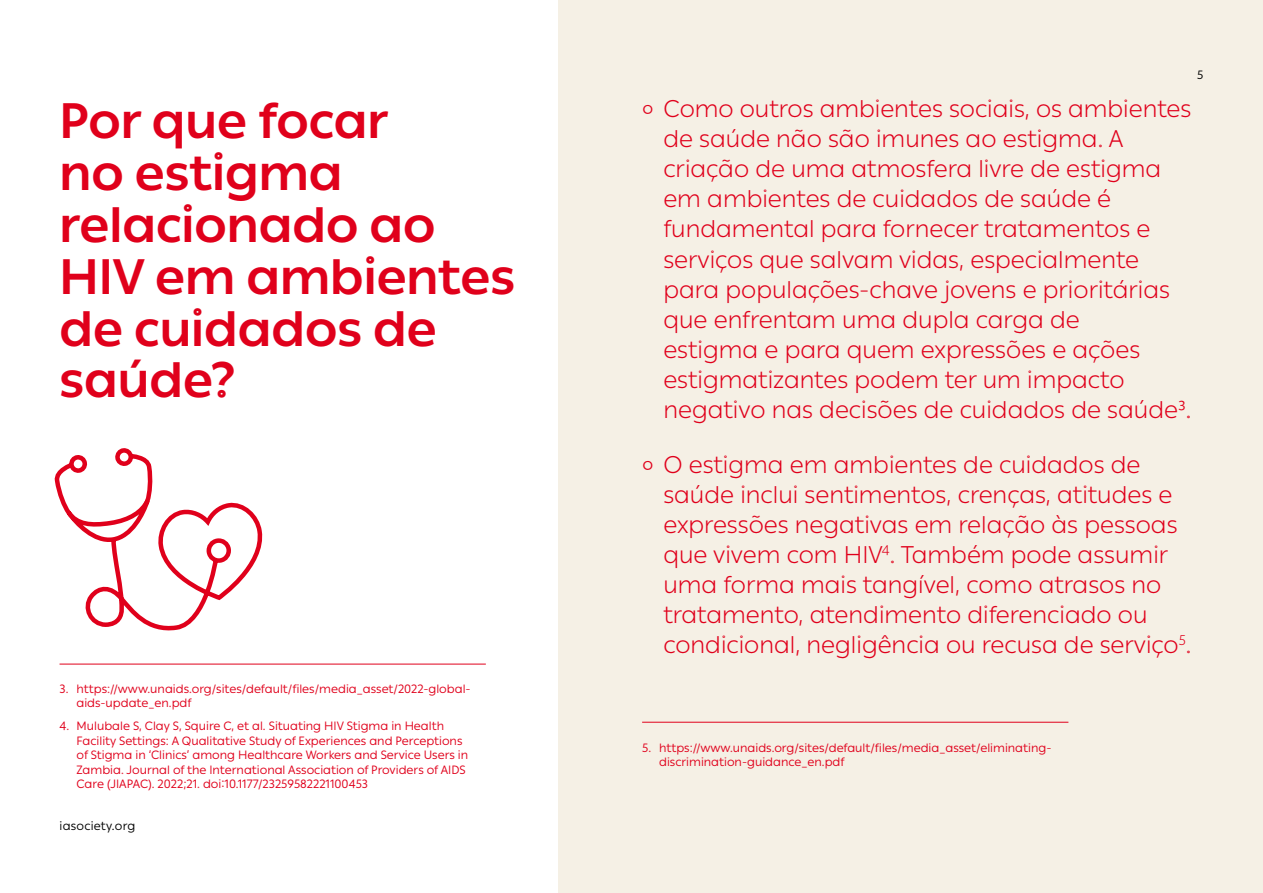
<style>
.page{position:relative;width:1263px;height:893px;background:#fff}
.page>*{position:absolute;margin:0;border:0;box-sizing:border-box;transform-origin:0 0}
.t1{font:700 49.5px/51.9px "IAS Ribbon Sans";color:#e0001b}
.t2{font:300 24px/30px "IAS Ribbon Sans";color:#e0001b}
.t3{font:12px/14.4px "IAS Ribbon Sans";color:#e0001b}
.t4{font:12px "IAS Ribbon Sans";letter-spacing:.02em;color:#000}
</style>
<div class="page">
<div style="left:559px;top:0;width:704px;height:893px;background:#f5f0e5"></div>
<hr style="left:642px;top:722px;width:426px;height:1px;background:#e0001b">
<svg style="left:54px;top:448px;width:209px;height:183px"></svg>
<hr style="left:60px;top:664px;width:426px;height:1px;background:#e0001b">
<p class="t4" style="left:1197px;top:66px;width:8px">5</p>
<h1 class="t1" style="left:60px;top:92px;width:457px">Por que focar<br>no estigma relacionado ao<br>HIV em ambientes de cuidados de saúde?</h1>
<p class="t2" style="left:663px;top:93px;width:529px;text-indent:-21px">° Como outros ambientes sociais, os ambientes de saúde não são imunes ao estigma. A criação de uma atmosfera livre de estigma em ambientes de cuidados de saúde é fundamental para fornecer tratamentos e serviços que salvam vidas, especialmente para populações-chave jovens e prioritárias que enfrentam uma dupla carga de<br>estigma e para quem expressões e ações estigmatizantes podem ter um impacto negativo nas decisões de cuidados de saúde³.</p>
<p class="t2" style="left:663px;top:449px;width:529px;text-indent:-21px">° O estigma em ambientes de cuidados de saúde inclui sentimentos, crenças, atitudes e expressões negativas em relação às pessoas que vivem com HIV<sup>4</sup>. Também pode assumir uma forma mais tangível, como atrasos no tratamento, atendimento diferenciado ou condicional, negligência ou recusa de serviço<sup>5</sup>.</p>
<p class="t3" style="left:77px;top:681px;width:396px;text-indent:-17px">3. https://www.unaids.org/sites/default/files/media_asset/2022-global&shy;aids-update_en.pdf</p>
<p class="t3" style="left:77px;top:718px;width:393px;text-indent:-17px">4. Mulubale S, Clay S, Squire C, et al. Situating HIV Stigma in Health Facility Settings: A Qualitative Study of Experiences and Perceptions of Stigma in ‘Clinics’ among Healthcare Workers and Service Users in Zambia. Journal of the International Association of Providers of AIDS Care (JIAPAC). 2022;21. doi:10.1177/23259582221100453</p>
<p class="t4" style="left:60px;top:817px;width:77px">iasociety.org</p>
<p class="t3" style="left:659px;top:740px;width:394px;text-indent:-17px">5. https://www.unaids.org/sites/default/files/media_asset/eliminating&shy;discrimination-guidance_en.pdf</p>
</div>
